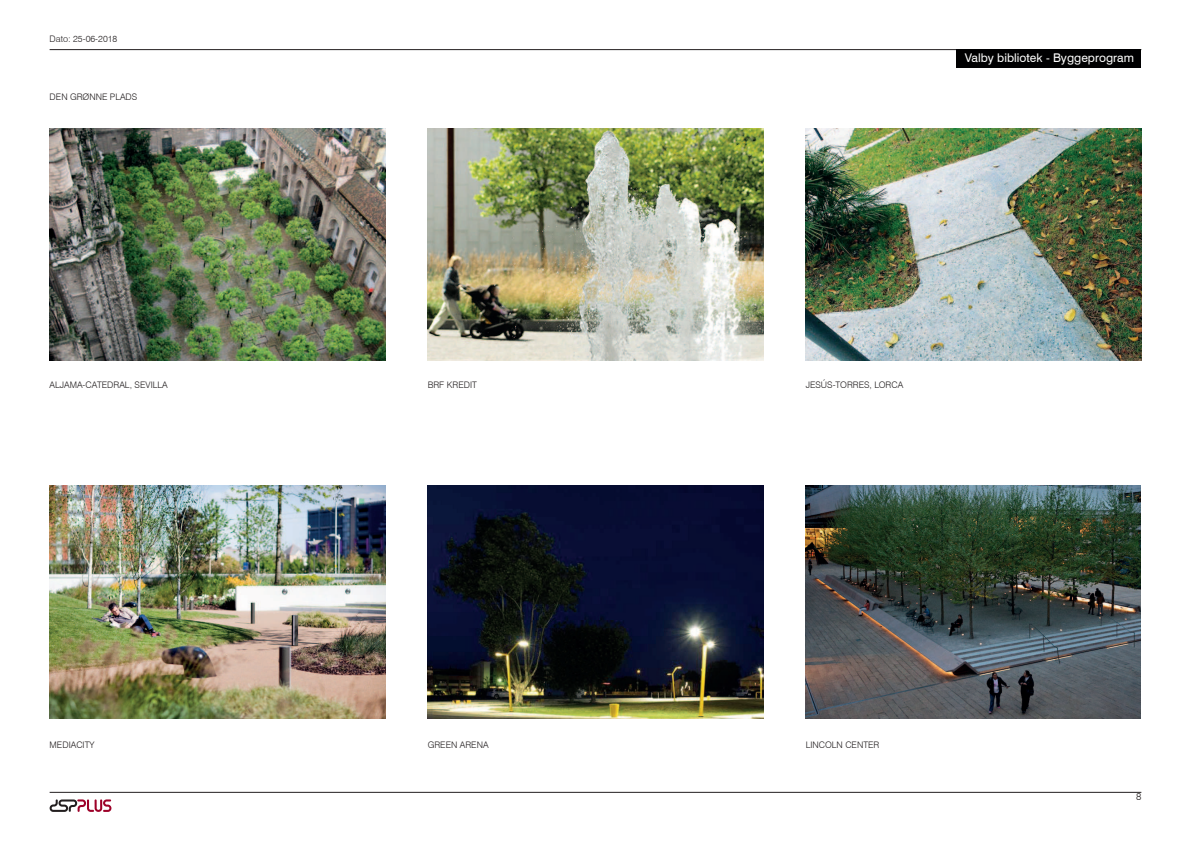
<style>
.page{position:relative;width:1191px;height:842px;background:#fff}
.page>*{position:absolute;margin:0;border:0;box-sizing:border-box;transform-origin:0 0}
.t1{font:12px "Swiss 721 BT";color:#fff}
.t2{font:300 10px "Swiss 721 BT";color:#231f20}
.t3{font:300 9px "Swiss 721 BT";color:#231f20}
</style>
<div class="page">
<hr style="left:50px;top:49px;width:1091px;height:1px;background:#231f20">
<div style="left:956px;top:50px;width:185px;height:18px;background:#000001"></div>
<hr style="left:50px;top:792px;width:1091px;height:1px;background:#231f20">
<svg style="left:50px;top:799px;width:61px;height:13px"></svg>
<img style="left:50px;top:485px;width:335px;height:234px">
<img style="left:427px;top:485px;width:336px;height:234px">
<img style="left:427px;top:128px;width:336px;height:233px">
<img style="left:805px;top:485px;width:335px;height:233px">
<img style="left:805px;top:128px;width:336px;height:233px">
<img style="left:50px;top:128px;width:335px;height:233px">
<p class="t3" style="left:50px;top:34px;width:69px">Dato: 25-06-2018</p>
<p class="t3" style="left:50px;top:91px;width:89px">DEN GRØNNE PLADS</p>
<h1 class="t1" style="left:964px;top:53px;width:171px">Valby bibliotek - Byggeprogram</h1>
<p class="t3" style="left:50px;top:380px;width:120px">ALJAMA-CATEDRAL, SEVILLA</p>
<p class="t3" style="left:805px;top:380px;width:99px">JESÚS-TORRES, LORCA</p>
<p class="t3" style="left:428px;top:380px;width:51px">BRF KREDIT</p>
<p class="t3" style="left:50px;top:740px;width:46px">MEDIACITY</p>
<p class="t3" style="left:428px;top:740px;width:62px">GREEN ARENA</p>
<p class="t3" style="left:805px;top:740px;width:75px">LINCOLN CENTER</p>
<p class="t2" style="left:1136px;top:790px;width:7px">8</p>
</div>
